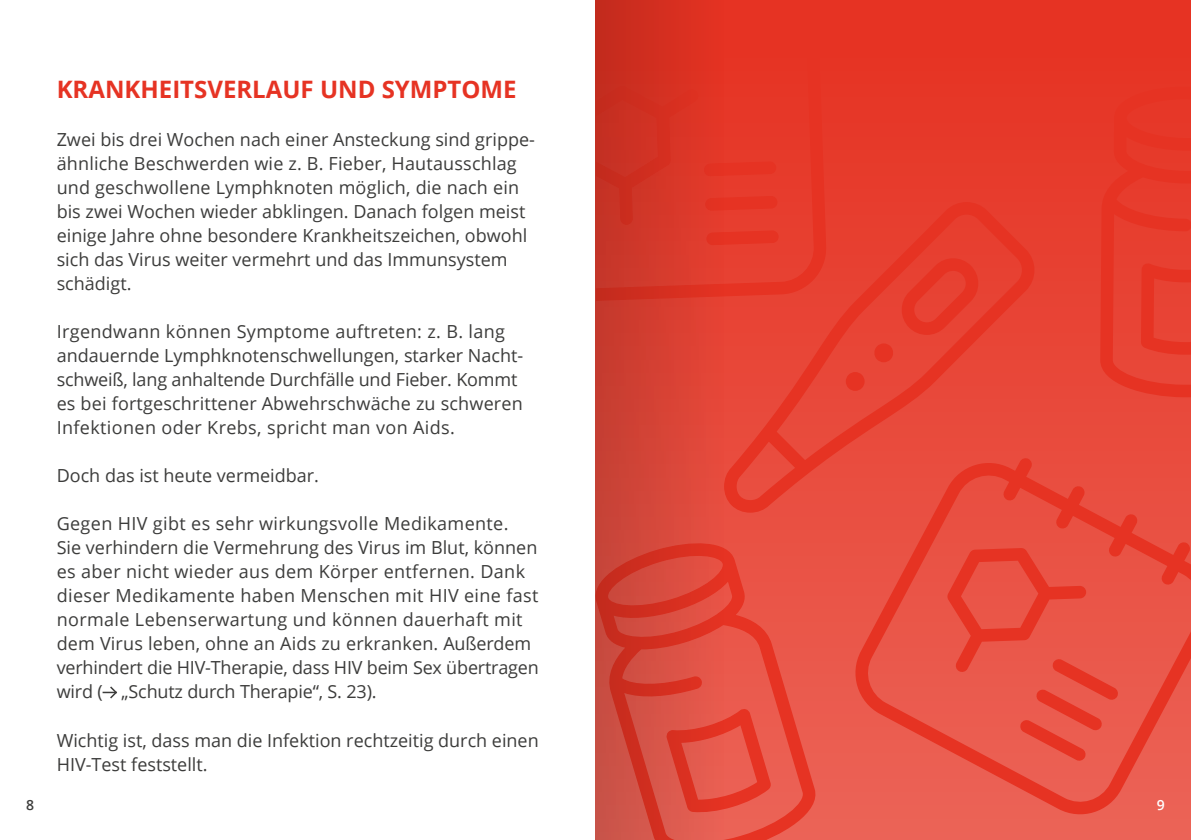
<style>
.page{position:relative;width:1191px;height:840px;background:#fff}
.page>*{position:absolute;margin:0;border:0;box-sizing:border-box;transform-origin:0 0}
.t1{font:700 24px "Open Sans";color:#e63323}
.t2{font:18px/24px "Open Sans";color:#3c3c3b}
.t3{font:18px/24px "Open Sans";letter-spacing:.02em;color:#3c3c3b}
.t4{font:600 14px "Open Sans";color:#3c3c3b}
.t5{font:600 14px "Open Sans";color:#fff}
</style>
<div class="page">
<div style="left:595px;top:0;width:596px;height:839px;background:linear-gradient(to bottom,#e53020,#eb6357)"></div>
<svg style="left:103px;top:686px;width:14px;height:13px"></svg>
<svg style="left:849px;top:456px;width:342px;height:364px;background:#e95245"></svg>
<svg style="left:947px;top:547px;width:171px;height:214px;background:#e95042"></svg>
<svg style="left:782px;top:202px;width:255px;height:310px;background:#e74334"></svg>
<svg style="left:899px;top:258px;width:79px;height:77px;background:#e63b2c"></svg>
<svg style="left:873px;top:343px;width:21px;height:19px"></svg>
<svg style="left:845px;top:372px;width:19px;height:18px"></svg>
<svg style="left:782px;top:539px;width:39px;height:300px;background:#e95346"></svg>
<svg style="left:1100px;top:86px;width:91px;height:311px;background:#e63b2b"></svg>
<svg style="left:595px;top:0;width:187px;height:839px;background:#db4033"></svg>
<p class="t4" style="left:26px;top:795px;width:9px">8</p>
<h1 class="t1" style="left:57px;top:72px;width:461px">KRANKHEITSVERLAUF UND SYMPTOME</h1>
<p class="t2" style="left:57px;top:127px;width:480px">Zwei bis drei Wochen nach einer Ansteckung sind grippe&shy;ähnliche Beschwerden wie z. B. Fieber, Hautausschlag und geschwollene Lymphknoten möglich, die nach ein bis zwei Wochen wieder abklingen. Danach folgen meist einige Jahre ohne besondere Krankheitszeichen, obwohl sich das Virus weiter vermehrt und das Immunsystem schädigt.</p>
<p class="t2" style="left:57px;top:319px;width:468px">Irgendwann können Symptome auftreten: z. B. lang andauernde Lymphknotenschwellungen, starker Nacht&shy;schweiß, lang anhaltende Durchfälle und Fieber. Kommt es bei fortgeschrittener Abwehrschwäche zu schweren Infektionen oder Krebs, spricht man von Aids.</p>
<p class="t2" style="left:57px;top:463px;width:264px">Doch das ist heute vermeidbar.</p>
<p class="t3" style="left:57px;top:511px;width:483px">Gegen HIV gibt es sehr wirkungsvolle Medikamente.<br>Sie verhindern die Vermehrung des Virus im Blut, können es aber nicht wieder aus dem Körper entfernen. Dank dieser Medikamente haben Menschen mit HIV eine fast normale Lebenserwartung und können dauerhaft mit dem Virus leben, ohne an Aids zu erkranken. Außerdem verhindert die HIV-Therapie, dass HIV beim Sex übertragen wird ( „Schutz durch Therapie“, S. 23).</p>
<p class="t2" style="left:57px;top:727px;width:483px">Wichtig ist, dass man die Infektion rechtzeitig durch einen<br>HIV-Test feststellt.</p>
<p class="t5" style="left:1157px;top:795px;width:9px">9</p>
</div>
